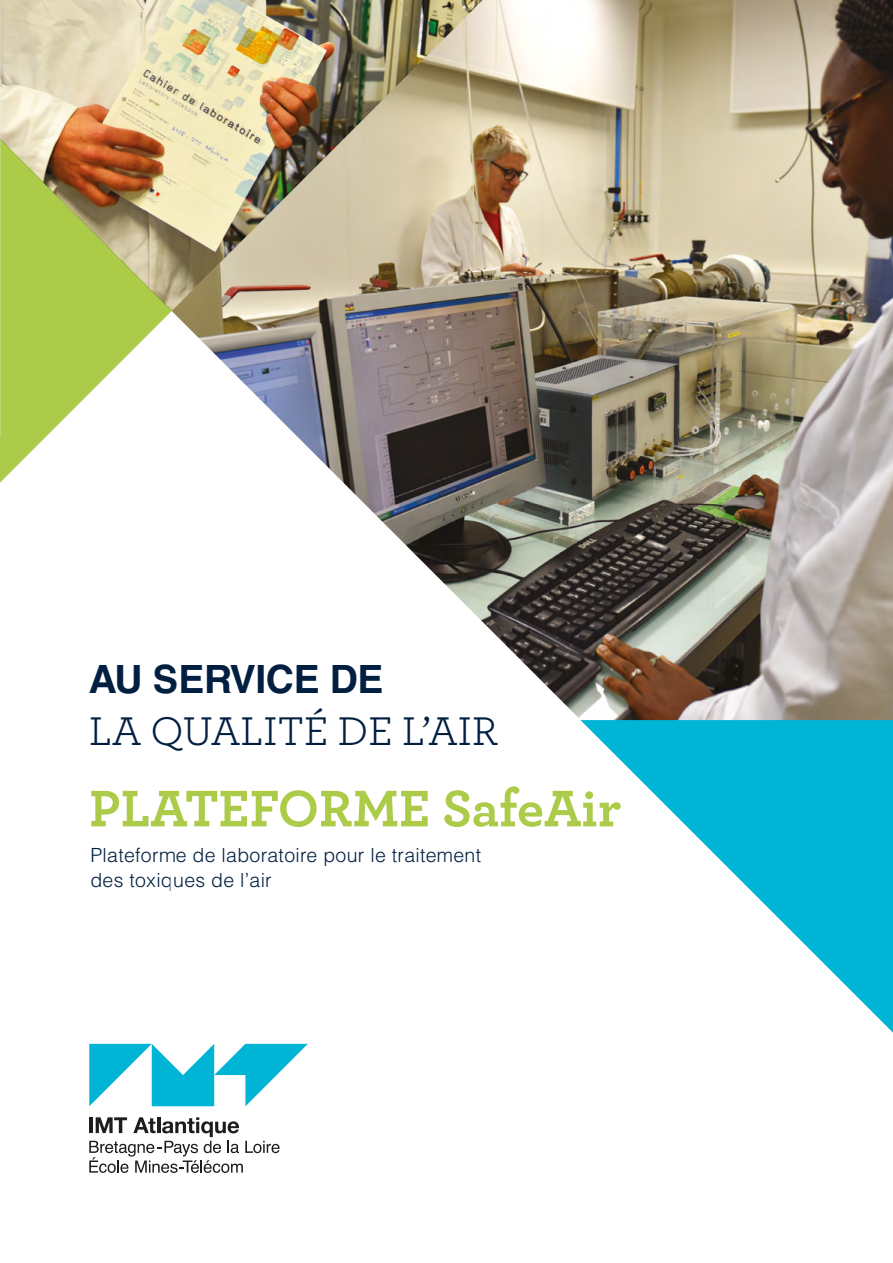
<style>
.page{position:relative;width:893px;height:1263px;background:#fff}
.page>*{position:absolute;margin:0;border:0;box-sizing:border-box;transform-origin:0 0}
.t1{font:700 54px "Archer";color:#accb49}
.t2{font:42px "Archer";letter-spacing:-.01em;color:#001f41}
.t3{font:700 39px "Helvetica LT Pro";letter-spacing:-.01em;color:#001f41}
.t4{font:300 19.5px/25px "Helvetica LT Pro";letter-spacing:.015em;color:#001f41}
</style>
<div class="page">
<svg style="left:89px;top:1117px;width:191px;height:56px"></svg>
<svg style="left:89px;top:1044px;width:185px;height:62px"></svg>
<svg style="left:0;top:311px;width:172px;height:172px"></svg>
<img style="left:1px;top:0;width:171px;height:311px">
<svg style="left:172px;top:1043px;width:136px;height:35px;fill:#00b4d5"></svg>
<img style="left:172px;top:0;width:721px;height:720px">
<img style="left:0;top:0;width:1px;height:437px">
<hr style="left:0;top:748px;width:1px;height:56px;background:#accb49">
<svg style="left:580px;top:720px;width:313px;height:313px"></svg>
<h3 class="t3" style="left:89px;top:655px;width:296px">AU SERVICE DE</h3>
<h2 class="t2" style="left:89px;top:702px;width:410px">LA QUALITÉ DE L’AIR</h2>
<h1 class="t1" style="left:89px;top:766px;width:534px">PLATEFORME SafeAir</h1>
<p class="t4" style="left:90px;top:842px;width:392px">Plateforme de laboratoire pour le traitement des toxiques de l’air</p>
</div>
